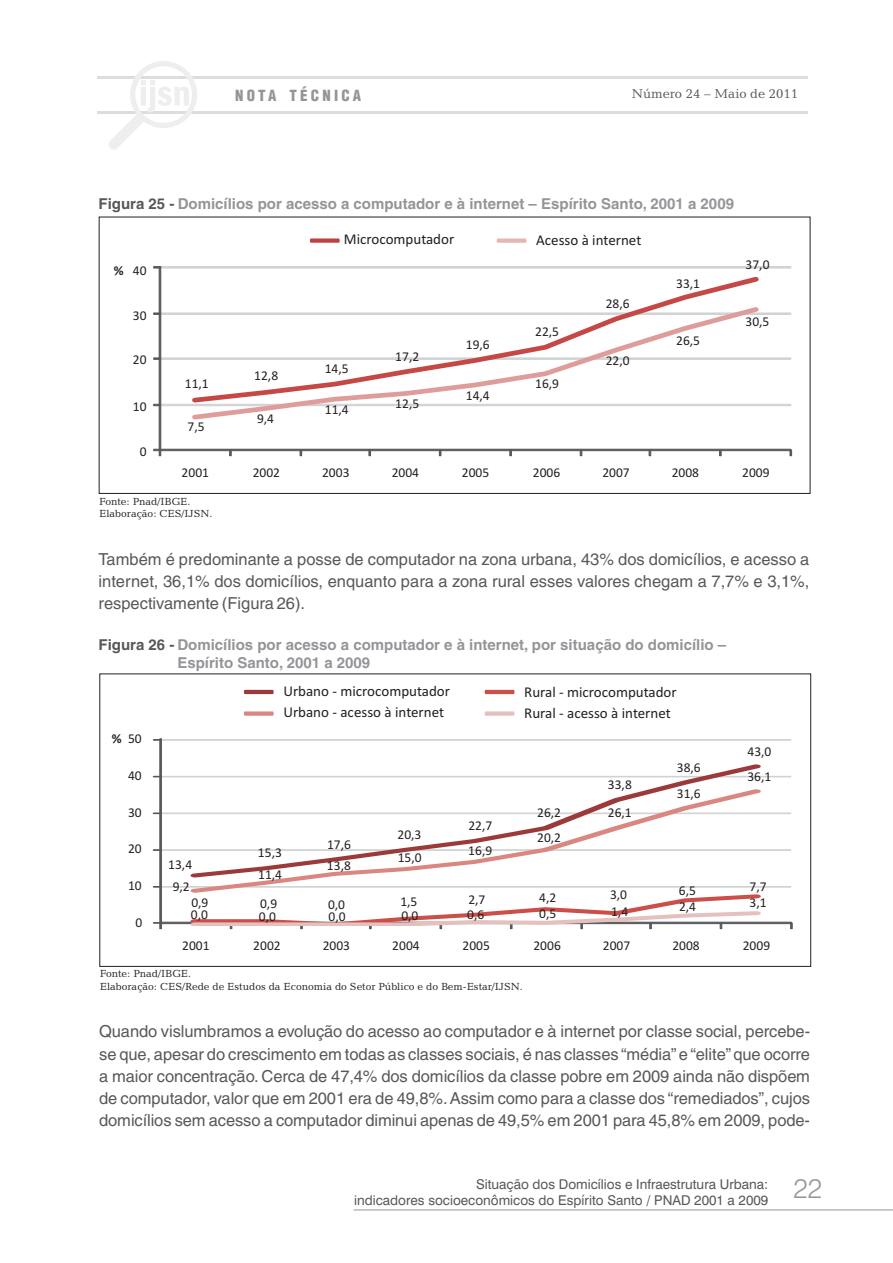
<style>
.page{position:relative;width:893px;height:1263px;background:#fff}
.page>*{position:absolute;margin:0;border:0;box-sizing:border-box;transform-origin:0 0}
.t1{font:300 27px "Swiss 721 BT";color:#939598}
.t2{font:16.5px/22px "Helvetica LT";color:#57585a;text-align:justify}
.t3{font:700 15px/17.9px "Helvetica LT";color:#939598}
.t4{font:15px "Calibri";color:#231f20}
.t5{font:900 condensed 15px "Helvetica LT";letter-spacing:.215em;color:#939598}
.t6{font:13.5px "Calibri";color:#231f20}
.t7{font:13.5px/16px "Swiss 721 BT";color:#57585a;text-align:right}
.t8{font:700 13.5px "Calibri";color:#231f20}
.t9{font:13.2px "Candida BT";color:#57585a}
.t10{font:10.5px/12.6px "Candida BT";color:#231f20}
.s1{color:#57585a}
.s2{font-weight:700}
</style>
<div class="page">
<hr style="left:98px;top:76px;width:710px;height:2px;background:#dcdddf">
<hr style="left:98px;top:111px;width:710px;height:3px;background:#dcdddf">
<svg style="left:108px;top:61px;width:92px;height:88px"></svg>
<hr style="left:354px;top:1209px;width:539px;height:1px;background:#939598">
<svg style="left:153px;top:266px;width:640px;height:191px"></svg>
<svg style="left:310px;top:238px;width:30px;height:5px"></svg>
<svg style="left:497px;top:238px;width:29px;height:5px"></svg>
<svg style="left:244px;top:711px;width:30px;height:5px"></svg>
<svg style="left:485px;top:711px;width:29px;height:5px"></svg>
<svg style="left:244px;top:690px;width:30px;height:4px"></svg>
<svg style="left:485px;top:690px;width:29px;height:4px"></svg>
<svg style="left:152px;top:738px;width:641px;height:192px"></svg>
<svg style="left:192px;top:277px;width:567px;height:30px"></svg>
<svg style="left:192px;top:307px;width:567px;height:113px"></svg>
<p class="t5" style="left:235px;top:90px;width:128px">NOTA TÉCNICA</p>
<p class="t9" style="left:632px;top:88px;width:168px">Número 24 – Maio de 2011</p>
<p class="t3" style="left:99px;top:196px;width:637px"><span class="s1">Figura 25 -</span> Domicílios por acesso a computador e à internet – Espírito Santo, 2001 a 2009</p>
<p class="t8" style="left:114px;top:265px;width:11px">%</p>
<p class="t6" style="left:133px;top:264px;width:15px">40</p>
<p class="t6" style="left:133px;top:309px;width:15px">30</p>
<p class="t6" style="left:133px;top:354px;width:15px">20</p>
<p class="t6" style="left:133px;top:401px;width:15px">10</p>
<p class="t6" style="left:140px;top:446px;width:8px">0</p>
<p class="t4" style="left:344px;top:233px;width:112px">Microcomputador</p>
<p class="t4" style="left:536px;top:234px;width:107px">Acesso à internet</p>
<p class="t6" style="left:185px;top:378px;width:25px">11,1</p>
<p class="t6" style="left:188px;top:421px;width:19px">7,5</p>
<p class="t6" style="left:254px;top:370px;width:25px">12,8</p>
<p class="t6" style="left:257px;top:413px;width:19px">9,4</p>
<p class="t6" style="left:325px;top:362px;width:25px">14,5</p>
<p class="t6" style="left:325px;top:404px;width:25px">11,4</p>
<p class="t6" style="left:395px;top:350px;width:25px">17,2</p>
<p class="t6" style="left:395px;top:398px;width:25px">12,5</p>
<p class="t6" style="left:466px;top:339px;width:25px">19,6</p>
<p class="t6" style="left:466px;top:390px;width:25px">14,4</p>
<p class="t6" style="left:535px;top:325px;width:25px">22,5</p>
<p class="t6" style="left:535px;top:378px;width:25px">16,9</p>
<p class="t6" style="left:606px;top:298px;width:25px">28,6</p>
<p class="t6" style="left:606px;top:355px;width:25px">22,0</p>
<p class="t6" style="left:182px;top:467px;width:29px">2001</p>
<p class="t6" style="left:253px;top:467px;width:29px">2002</p>
<p class="t6" style="left:322px;top:467px;width:29px">2003</p>
<p class="t6" style="left:392px;top:467px;width:29px">2004</p>
<p class="t6" style="left:462px;top:467px;width:29px">2005</p>
<p class="t6" style="left:533px;top:467px;width:29px">2006</p>
<p class="t6" style="left:602px;top:467px;width:29px">2007</p>
<p class="t10" style="left:99px;top:495px;width:115px">Fonte: Pnad/IBGE.<br>Elaboração: CES/IJSN.</p>
<p class="t6" style="left:676px;top:277px;width:25px">33,1</p>
<p class="t6" style="left:676px;top:334px;width:25px">26,5</p>
<p class="t6" style="left:746px;top:259px;width:25px">37,0</p>
<p class="t6" style="left:746px;top:316px;width:25px">30,5</p>
<p class="t6" style="left:672px;top:467px;width:29px">2008</p>
<p class="t6" style="left:742px;top:467px;width:29px">2009</p>
<p class="t2" style="left:99px;top:549px;width:712px">Também é predominante a posse de computador na zona urbana, 43% dos domicílios, e acesso a internet, 36,1% dos domicílios, enquanto para a zona rural esses valores chegam a 7,7% e 3,1%, respectivamente (Figura 26).</p>
<p class="t3" style="left:177px;top:637px;width:550px;text-indent:-79px"><span class="s1">Figura 26 -</span> Domicílios por acesso a computador e à internet, por situação do domicílio –<br>Espírito Santo, 2001 a 2009</p>
<p class="t4" style="left:283px;top:684px;width:168px">Urbano - microcomputador</p>
<p class="t4" style="left:524px;top:685px;width:154px">Rural - microcomputador</p>
<p class="t6" style="left:112px;top:733px;width:31px"><span class="s2">%</span> 50</p>
<p class="t6" style="left:128px;top:770px;width:15px">40</p>
<p class="t6" style="left:128px;top:806px;width:15px">30</p>
<p class="t6" style="left:128px;top:843px;width:15px">20</p>
<p class="t6" style="left:128px;top:880px;width:15px">10</p>
<p class="t6" style="left:136px;top:916px;width:8px">0</p>
<p class="t4" style="left:283px;top:706px;width:162px">Urbano - acesso à internet</p>
<p class="t4" style="left:524px;top:707px;width:148px">Rural - acesso à internet</p>
<p class="t6" style="left:537px;top:807px;width:25px">26,2</p>
<p class="t6" style="left:608px;top:779px;width:25px">33,8</p>
<p class="t6" style="left:608px;top:807px;width:25px">26,1</p>
<p class="t6" style="left:677px;top:762px;width:25px">38,6</p>
<p class="t6" style="left:677px;top:788px;width:25px">31,6</p>
<p class="t6" style="left:748px;top:746px;width:25px">43,0</p>
<p class="t6" style="left:747px;top:771px;width:25px">36,1</p>
<p class="t6" style="left:468px;top:820px;width:25px">22,7</p>
<p class="t6" style="left:398px;top:829px;width:25px">20,3</p>
<p class="t6" style="left:537px;top:831px;width:25px">20,2</p>
<p class="t6" style="left:327px;top:839px;width:25px">17,6</p>
<p class="t6" style="left:468px;top:845px;width:25px">16,9</p>
<p class="t6" style="left:258px;top:847px;width:25px">15,3</p>
<p class="t6" style="left:398px;top:852px;width:25px">15,0</p>
<p class="t6" style="left:168px;top:859px;width:25px">13,4</p>
<p class="t6" style="left:327px;top:860px;width:25px">13,8</p>
<p class="t6" style="left:258px;top:869px;width:25px">11,4</p>
<p class="t6" style="left:191px;top:897px;width:19px">0,9</p>
<p class="t6" style="left:260px;top:898px;width:19px">0,9</p>
<p class="t6" style="left:400px;top:895px;width:19px">1,5</p>
<p class="t6" style="left:468px;top:894px;width:19px">2,7</p>
<p class="t6" style="left:539px;top:892px;width:19px">4,2</p>
<p class="t6" style="left:610px;top:889px;width:19px">3,0</p>
<p class="t6" style="left:679px;top:884px;width:19px">6,5</p>
<p class="t6" style="left:750px;top:880px;width:19px">7,7</p>
<p class="t6" style="left:173px;top:881px;width:19px">9,2</p>
<p class="t6" style="left:467px;top:908px;width:19px">0,6</p>
<p class="t6" style="left:539px;top:908px;width:19px">0,5</p>
<p class="t6" style="left:611px;top:906px;width:19px">1,4</p>
<p class="t6" style="left:679px;top:901px;width:19px">2,4</p>
<p class="t6" style="left:749px;top:897px;width:19px">3,1</p>
<p class="t6" style="left:328px;top:899px;width:19px">0,0</p>
<p class="t6" style="left:191px;top:909px;width:19px">0,0</p>
<p class="t6" style="left:259px;top:911px;width:19px">0,0</p>
<p class="t6" style="left:329px;top:911px;width:19px">0,0</p>
<p class="t6" style="left:401px;top:909px;width:19px">0,0</p>
<p class="t6" style="left:182px;top:940px;width:29px">2001</p>
<p class="t6" style="left:253px;top:940px;width:29px">2002</p>
<p class="t6" style="left:323px;top:940px;width:29px">2003</p>
<p class="t6" style="left:392px;top:940px;width:29px">2004</p>
<p class="t6" style="left:463px;top:940px;width:29px">2005</p>
<p class="t6" style="left:533px;top:940px;width:29px">2006</p>
<p class="t6" style="left:603px;top:940px;width:29px">2007</p>
<p class="t10" style="left:100px;top:968px;width:424px">Fonte: Pnad/IBGE.<br>Elaboração: CES/Rede de Estudos da Economia do Setor Público e do Bem-Estar/IJSN.</p>
<p class="t6" style="left:672px;top:940px;width:29px">2008</p>
<p class="t6" style="left:743px;top:940px;width:29px">2009</p>
<p class="t2" style="left:99px;top:1022px;width:712px">Quando vislumbramos a evolução do acesso ao computador e à internet por classe social, percebe&shy;se que, apesar do crescimento em todas as classes sociais, é nas classes “média” e “elite” que ocorre a maior concentração. Cerca de 47,4% dos domicílios da classe pobre em 2009 ainda não dispõem de computador, valor que em 2001 era de 49,8%.Assim como para a classe dos “remediados”, cujos domicílios sem acesso a computador diminui apenas de 49,5% em 2001 para 45,8% em 2009, pode-</p>
<p class="t7" style="left:354px;top:1177px;width:416px">Situação dos Domicílios e Infraestrutura Urbana:<br>indicadores socioeconômicos do Espírito Santo / PNAD 2001 a 2009</p>
<h1 class="t1" style="left:794px;top:1177px;width:30px">22</h1>
</div>
